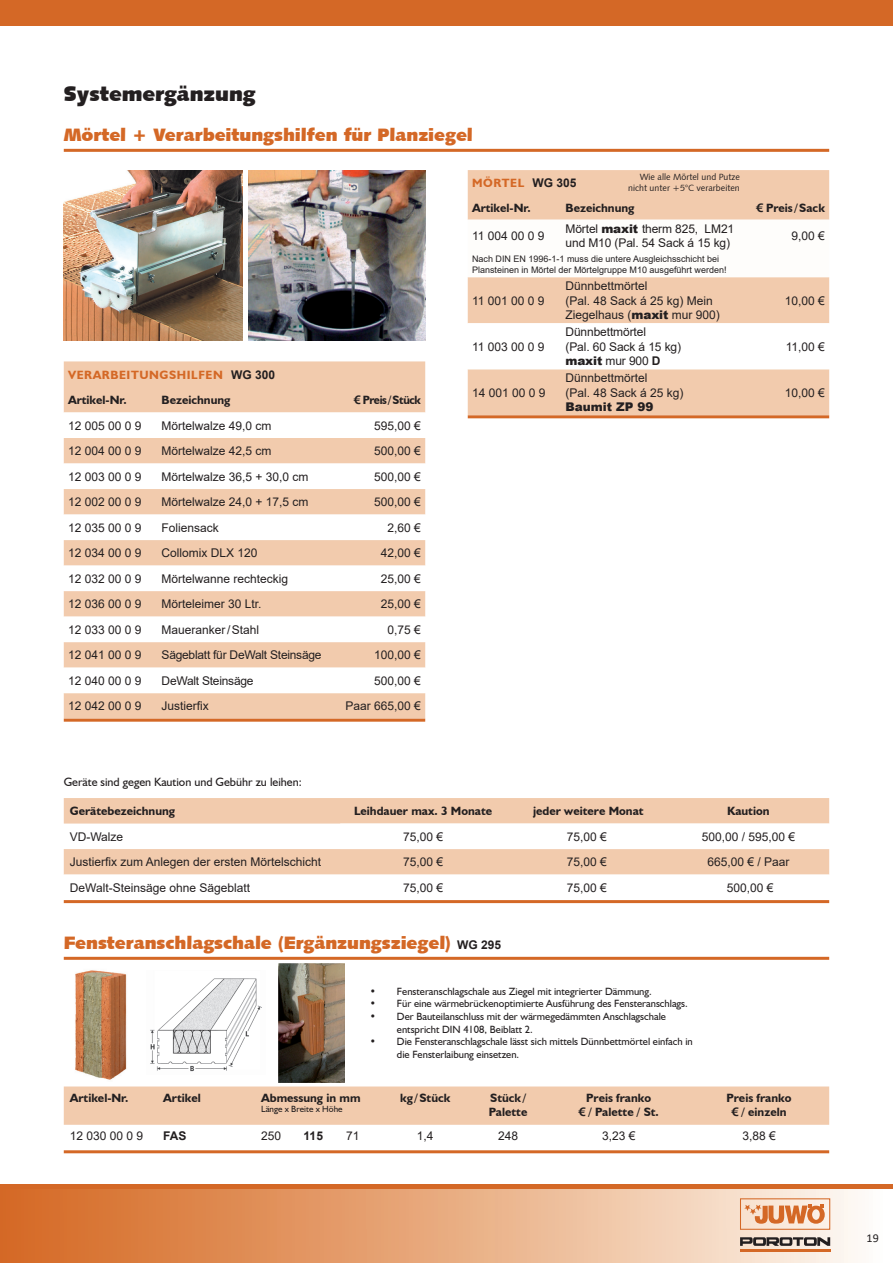
<style>
.page{position:relative;width:893px;height:1263px;background:#fff}
.page>*{position:absolute;margin:0;border:0;box-sizing:border-box;transform-origin:0 0}
.t1{font:21px "Humanist 531 BT Ultra Black A";color:#231f20}
.t2{font:18px "Humanist 531 BT Ultra Black A";color:#d46826}
.t3{font:12px/14.4px "Arial";color:#231f20}
.t4{font:700 12px/14.4px "Humanist 521 BT";color:#231f20}
.t5{font:12px "Arial";letter-spacing:-.02em;color:#231f20}
.t6{font:12px "Humanist 521 BT";color:#231f20}
.t7{font:700 12px/25.5px "Humanist 521 BT";letter-spacing:.05em;color:#d46826}
.t8{font:700 12px "Humanist 521 BT";letter-spacing:-.03em;color:#231f20;scale:.96 1}
.t9{font:900 12px "Arial";color:#231f20}
.t10{font:700 12px "Arial";letter-spacing:-.025em;color:#231f20}
.t11{font:12px "Calibri";color:#231f20}
.t12{font:10.5px/12.6px "Humanist 521 BT";color:#231f20}
.t13{font:9px/10.8px "Arial";color:#231f20}
.t14{font:9px/10.8px "Humanist 531 BT Roman A";color:#231f20;text-align:right}
.t15{font:9px "Humanist 521 BT";color:#231f20}
.s1{color:#d46826}
.s2{font-family:"Arial"}
.s3{font-family:"Frutiger"}
.s4{font-weight:900}
.s5{font-family:"Arial";color:#231f20}
.s6{color:#231f20}
.s7{font-weight:700}
.s8{font-family:"Arial";font-weight:700;font-size:12px;color:#231f20}
</style>
<div class="page">
<div style="left:0;top:1188px;width:893px;height:75px;background:linear-gradient(to right,#d4641b,#fef9f2)"></div>
<div style="left:0;top:0;width:893px;height:26px;background:#d46826"></div>
<hr style="left:0;top:1184px;width:893px;height:4px;background:#d46826">
<div style="left:740px;top:1198px;width:90px;height:32px;border:1px solid #d46826"></div>
<svg style="left:744px;top:1204px;width:81px;height:20px"></svg>
<hr style="left:740px;top:1249px;width:90px;height:2px;background:#d46826">
<svg style="left:740px;top:1237px;width:90px;height:9px"></svg>
<div style="left:64px;top:1086px;width:765px;height:39px;background:#f2cbad"></div>
<hr style="left:64px;top:957px;width:765px;height:3px;background:#d46826">
<img style="left:75px;top:970px;width:52px;height:110px">
<hr style="left:64px;top:1150px;width:765px;height:3px;background:#d46826">
<img style="left:150px;top:978px;width:112px;height:94px">
<img style="left:279px;top:963px;width:65px;height:120px">
<hr style="left:64px;top:149px;width:765px;height:3px;background:#d46826">
<img style="left:64px;top:170px;width:178px;height:170px">
<div style="left:64px;top:361px;width:361px;height:358px;background:#f2cbad"></div>
<svg style="left:64px;top:412px;width:361px;height:281px"></svg>
<svg style="left:64px;top:463px;width:361px;height:77px"></svg>
<hr style="left:64px;top:719px;width:361px;height:3px;background:#d46826">
<div style="left:64px;top:798px;width:765px;height:25px;background:#f2cbad"></div>
<svg style="left:64px;top:823px;width:765px;height:52px"></svg>
<hr style="left:64px;top:900px;width:765px;height:3px;background:#d46826">
<div style="left:468px;top:170px;width:361px;height:245px;background:#f2cbad"></div>
<svg style="left:468px;top:220px;width:361px;height:57px"></svg>
<svg style="left:468px;top:323px;width:361px;height:46px"></svg>
<hr style="left:468px;top:415px;width:361px;height:3px;background:#d46826">
<img style="left:248px;top:170px;width:177px;height:170px">
<h1 class="t1" style="left:64px;top:80px;width:193px">Systemergänzung</h1>
<h2 class="t2" style="left:64px;top:123px;width:411px">Mörtel + Verarbeitungshilfen für Planziegel</h2>
<p class="t14" style="left:628px;top:171px;width:113px">Wie alle Mörtel und Putze nicht unter +5°C verarbeiten</p>
<p class="t4" style="left:472px;top:170px;width:106px;line-height:24.8px"><span class="s1">MÖRTEL</span> <span class="s2">WG 305<br></span>Artikel-Nr.</p>
<p class="t4" style="left:566px;top:200px;width:70px">Bezeichnung</p>
<p class="t4" style="left:756px;top:200px;width:70px"><span class="s3">€</span> Preis /Sack</p>
<p class="t3" style="left:472px;top:228px;width:74px">11 004 00 0 9</p>
<p class="t3" style="left:566px;top:221px;width:170px">Mörtel <span class="s4">maxit</span> therm 825, LM21 und M10 (Pal. 54 Sack á 15 kg)</p>
<p class="t3" style="left:792px;top:228px;width:35px">9,00 €</p>
<p class="t13" style="left:472px;top:253px;width:256px">Nach DIN EN 1996-1-1 muss die untere Ausgleichsschicht bei<br>Plansteinen in Mörtel der Mörtelgruppe M10 ausgeführt werden!</p>
<p class="t3" style="left:472px;top:293px;width:74px">11 001 00 0 9</p>
<p class="t3" style="left:566px;top:279px;width:156px">Dünnbettmörtel<br>(Pal. 48 Sack á 25 kg) Mein<br>Ziegelhaus (<span class="s4">maxit</span> mur 900)</p>
<p class="t3" style="left:785px;top:293px;width:42px">10,00 €</p>
<p class="t7" style="left:68px;top:362px;width:209px">VERARBEITUNGSHILFEN <span class="s5">WG 300<br></span><span class="s6">Artikel-Nr.</span></p>
<p class="t4" style="left:162px;top:393px;width:70px">Bezeichnung</p>
<p class="t8" style="left:354px;top:393px;width:71px"><span class="s3">€</span> Preis/Stück</p>
<p class="t3" style="left:68px;top:418px;width:75px">12 005 00 0 9</p>
<p class="t3" style="left:162px;top:418px;width:112px">Mörtelwalze 49,0 cm</p>
<p class="t3" style="left:374px;top:418px;width:48px">595,00 €</p>
<p class="t3" style="left:68px;top:444px;width:75px">12 004 00 0 9</p>
<p class="t3" style="left:162px;top:444px;width:112px">Mörtelwalze 42,5 cm</p>
<p class="t3" style="left:374px;top:444px;width:48px">500,00 €</p>
<p class="t3" style="left:68px;top:469px;width:75px">12 003 00 0 9</p>
<p class="t3" style="left:162px;top:469px;width:149px">Mörtelwalze 36,5 + 30,0 cm</p>
<p class="t3" style="left:374px;top:469px;width:48px">500,00 €</p>
<p class="t3" style="left:68px;top:495px;width:75px">12 002 00 0 9</p>
<p class="t3" style="left:162px;top:495px;width:149px">Mörtelwalze 24,0 + 17,5 cm</p>
<p class="t3" style="left:374px;top:495px;width:48px">500,00 €</p>
<p class="t3" style="left:68px;top:520px;width:75px">12 035 00 0 9</p>
<p class="t3" style="left:162px;top:520px;width:59px">Foliensack</p>
<p class="t3" style="left:388px;top:520px;width:35px">2,60 €</p>
<p class="t3" style="left:68px;top:546px;width:75px">12 034 00 0 9</p>
<p class="t3" style="left:162px;top:546px;width:98px">Collomix DLX 120</p>
<p class="t3" style="left:381px;top:546px;width:42px">42,00 €</p>
<p class="t3" style="left:68px;top:571px;width:75px">12 032 00 0 9</p>
<p class="t3" style="left:162px;top:571px;width:128px">Mörtelwanne rechteckig</p>
<p class="t3" style="left:381px;top:571px;width:42px">25,00 €</p>
<p class="t3" style="left:68px;top:597px;width:75px">12 036 00 0 9</p>
<p class="t3" style="left:162px;top:597px;width:102px">Mörteleimer 30 Ltr.</p>
<p class="t3" style="left:381px;top:597px;width:42px">25,00 €</p>
<p class="t3" style="left:68px;top:622px;width:75px">12 033 00 0 9</p>
<p class="t3" style="left:162px;top:622px;width:99px">Maueranker/Stahl</p>
<p class="t3" style="left:388px;top:622px;width:35px">0,75 €</p>
<p class="t3" style="left:68px;top:648px;width:75px">12 041 00 0 9</p>
<p class="t5" style="left:162px;top:647px;width:162px">Sägeblatt für DeWalt Steinsäge</p>
<p class="t3" style="left:374px;top:648px;width:48px">100,00 €</p>
<p class="t3" style="left:68px;top:673px;width:75px">12 040 00 0 9</p>
<p class="t5" style="left:162px;top:672px;width:93px">DeWalt Steinsäge</p>
<p class="t3" style="left:374px;top:673px;width:48px">500,00 €</p>
<p class="t3" style="left:68px;top:699px;width:75px">12 042 00 0 9</p>
<p class="t3" style="left:162px;top:699px;width:49px">Justierfix</p>
<p class="t3" style="left:346px;top:699px;width:77px">Paar 665,00 €</p>
<p class="t6" style="left:64px;top:774px;width:240px">Geräte sind gegen Kaution und Gebühr zu leihen:</p>
<p class="t3" style="left:472px;top:339px;width:74px">11 003 00 0 9</p>
<p class="t3" style="left:472px;top:385px;width:75px">14 001 00 0 9</p>
<p class="t3" style="left:566px;top:325px;width:117px">Dünnbettmörtel<br>(Pal. 60 Sack á 15 kg) <span class="s4">maxit</span> mur 900 <span class="s7">D</span></p>
<p class="t3" style="left:566px;top:371px;width:120px">Dünnbettmörtel<br>(Pal. 48 Sack á 25 kg)</p>
<p class="t9" style="left:566px;top:398px;width:89px">Baumit ZP 99</p>
<p class="t3" style="left:786px;top:339px;width:41px">11,00 €</p>
<p class="t3" style="left:785px;top:385px;width:42px">10,00 €</p>
<p class="t4" style="left:70px;top:804px;width:107px">Gerätebezeichnung</p>
<p class="t4" style="left:354px;top:804px;width:140px">Leihdauer max. 3 Monate</p>
<p class="t4" style="left:533px;top:804px;width:112px">jeder weitere Monat</p>
<p class="t4" style="left:727px;top:804px;width:44px">Kaution</p>
<p class="t3" style="left:70px;top:829px;width:55px">VD-Walze</p>
<p class="t3" style="left:403px;top:829px;width:42px">75,00 €</p>
<p class="t3" style="left:567px;top:829px;width:42px">75,00 €</p>
<p class="t3" style="left:702px;top:829px;width:95px">500,00 / 595,00 €</p>
<p class="t3" style="left:70px;top:855px;width:253px">Justierfix zum Anlegen der ersten Mörtelschicht</p>
<p class="t3" style="left:403px;top:855px;width:42px">75,00 €</p>
<p class="t3" style="left:567px;top:855px;width:42px">75,00 €</p>
<p class="t3" style="left:707px;top:855px;width:84px">665,00 € / Paar</p>
<p class="t3" style="left:70px;top:880px;width:182px">DeWalt-Steinsäge ohne Sägeblatt</p>
<p class="t3" style="left:403px;top:880px;width:42px">75,00 €</p>
<p class="t3" style="left:567px;top:880px;width:42px">75,00 €</p>
<p class="t3" style="left:727px;top:880px;width:48px">500,00 €</p>
<h2 class="t2" style="left:64px;top:931px;width:439px">Fensteranschlagschale (Ergänzungsziegel) <span class="s8">WG 295</span></h2>
<p class="t12" style="left:370px;top:985px;width:283px">• Fensteranschlagschale aus Ziegel mit integrierter Dämmung.</p>
<p class="t12" style="left:370px;top:997px;width:319px">• Für eine wärmebrückenoptimierte Ausführung des Fensteranschlags.</p>
<p class="t12" style="left:397px;top:1010px;width:271px;text-indent:-27px">• Der Bauteilanschluss mit der wärmegedämmten Anschlagschale entspricht DIN 4108, Beiblatt 2.</p>
<p class="t12" style="left:397px;top:1035px;width:297px;text-indent:-27px">• Die Fensteranschlagschale lässt sich mittels Dünnbettmörtel einfach in die Fensterlaibung einsetzen.</p>
<p class="t4" style="left:70px;top:1090px;width:60px">Artikel-Nr.</p>
<p class="t4" style="left:163px;top:1090px;width:39px">Artikel</p>
<p class="t4" style="left:261px;top:1090px;width:101px">Abmessung in mm</p>
<p class="t15" style="left:261px;top:1104px;width:83px">Länge x Breite x Höhe</p>
<p class="t4" style="left:400px;top:1090px;width:52px">kg/Stück</p>
<p class="t4" style="left:489px;top:1090px;width:40px">Stück/<br>Palette</p>
<p class="t4" style="left:578px;top:1090px;width:82px;text-align:center">Preis franko<br><span class="s3">€</span> / Palette / St.</p>
<p class="t4" style="left:727px;top:1090px;width:66px;text-align:center">Preis franko <span class="s3">€</span> / einzeln</p>
<p class="t3" style="left:70px;top:1128px;width:75px">12 030 00 0 9</p>
<p class="t10" style="left:163px;top:1127px;width:25px">FAS</p>
<p class="t3" style="left:261px;top:1128px;width:22px">250</p>
<p class="t10" style="left:304px;top:1127px;width:21px">115</p>
<p class="t3" style="left:346px;top:1128px;width:15px">71</p>
<p class="t3" style="left:417px;top:1128px;width:18px">1,4</p>
<p class="t3" style="left:498px;top:1128px;width:22px">248</p>
<p class="t3" style="left:602px;top:1128px;width:35px">3,23 €</p>
<p class="t3" style="left:742px;top:1128px;width:35px">3,88 €</p>
<p class="t11" style="left:867px;top:1230px;width:14px">19</p>
</div>
